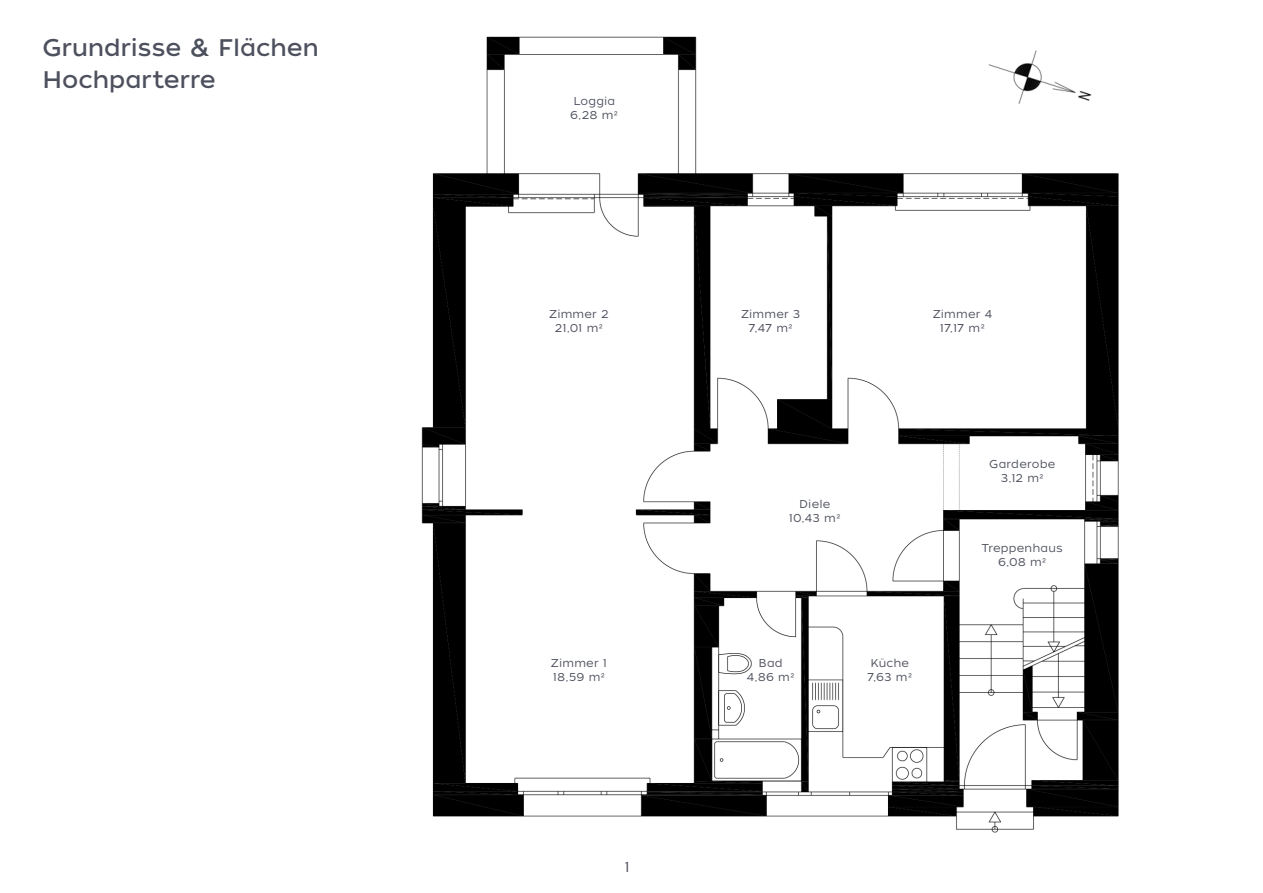
<style>
.page{position:relative;width:1263px;height:893px;background:#fff}
.page>*{position:absolute;margin:0;border:0;box-sizing:border-box;transform-origin:0 0}
.t1{font:24px/32px "Tide Sans 400 Lil Dude";color:#4d505d}
.t2{font:14.4px "Tide Sans 300 Lil Kahuna";color:#4d505d}
.t3{font:11.4px/13.6px "Tide Sans 300 Lil Kahuna";letter-spacing:.015em;color:#4d505d;text-align:center}
</style>
<div class="page">
<img style="left:421px;top:36px;width:698px;height:797px">
<img style="left:951px;top:36px;width:164px;height:87px">
<h1 class="t1" style="left:43px;top:32px;width:278px">Grundrisse &amp; Flächen<br>Hochparterre</h1>
<p class="t3" style="left:570px;top:95px;width:50px;text-align:left">Loggia<br>6,28 m2</p>
<p class="t3" style="left:549px;top:308px;width:61px">Zimmer 2<br>21,01 m2</p>
<p class="t3" style="left:741px;top:308px;width:61px">Zimmer 3<br>7,47 m2</p>
<p class="t3" style="left:933px;top:308px;width:61px">Zimmer 4<br>17,17 m2</p>
<p class="t3" style="left:789px;top:498px;width:54px">Diele<br>10,43 m2</p>
<p class="t3" style="left:551px;top:657px;width:58px;text-align:left">Zimmer 1<br>18,59 m2</p>
<p class="t3" style="left:747px;top:657px;width:49px">Bad<br>4,86 m2</p>
<p class="t3" style="left:867px;top:657px;width:47px;text-align:left">Küche<br>7,63 m2</p>
<p class="t3" style="left:989px;top:457px;width:68px">Garderobe<br>3,12 m2</p>
<p class="t3" style="left:982px;top:541px;width:82px">Treppenhaus<br>6,08 m2</p>
<p class="t2" style="left:624px;top:857px;width:7px">1</p>
</div>
